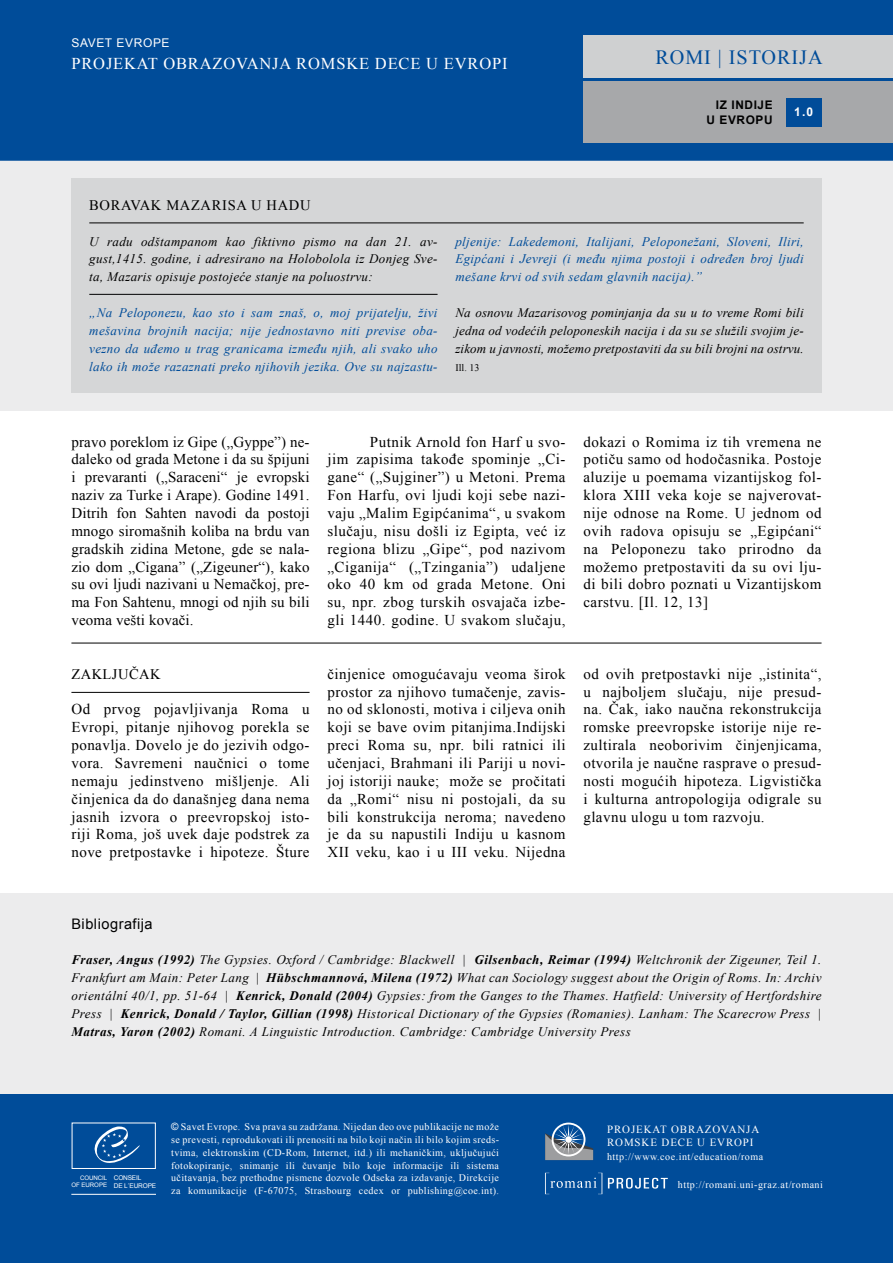
<style>
.page{position:relative;width:893px;height:1263px;background:#fff}
.page>*{position:absolute;margin:0;border:0;box-sizing:border-box;transform-origin:0 0}
.t1{font:20.25px "Times New Roman";letter-spacing:.045em;color:#004c99}
.t2{font:16.5px "Times New Roman";letter-spacing:.05em;color:#fff}
.t3{font:15px/17.9px "Times New Roman";letter-spacing:.03em;color:#000;text-align:justify}
.t4{font:14.55px "Times New Roman";letter-spacing:.045em;color:#000}
.t5{font:14.55px "Arial";letter-spacing:.035em;color:#000}
.t6{font:italic 13.05px/17.9px "Times New Roman";letter-spacing:.025em;color:#000;text-align:justify}
.t7{font:italic 13.05px/17.9px "Times New Roman";letter-spacing:.025em;color:#004c99;text-align:justify}
.t8{font:12px "Arial";color:#fff}
.t9{font:700 12px "Arial";color:#fff}
.t10{font:700 11.85px/15px "Arial";letter-spacing:.05em;color:#000;text-align:right}
.t11{font:10.95px/13.5px "Times New Roman";letter-spacing:.08em;color:#fff}
.t12{font:10.05px/12.8px "Times New Roman";letter-spacing:.035em;color:#fff;text-align:justify}
.t13{font:10.05px "Times New Roman";color:#000}
.t14{font:6.45px/7.6px "Arial";letter-spacing:-.025em;color:#fff}
.t15{font:6.15px/7.6px "Arial";letter-spacing:-.01em;color:#fff}
.s1{font-weight:700}
.s2{font-family:"Arial"}
</style>
<div class="page">
<div style="left:0;top:0;width:893px;height:411px;background:#ececed"></div>
<div style="left:0;top:0;width:893px;height:161px;background:#004c99"></div>
<div style="left:583px;top:81px;width:310px;height:62px;background:#a7a8aa"></div>
<div style="left:583px;top:36px;width:310px;height:42px;background:#cfd0d1"></div>
<div style="left:786px;top:98px;width:35px;height:28px;background:#004c99"></div>
<div style="left:0;top:893px;width:893px;height:370px;background:#ececed"></div>
<hr style="left:71px;top:692px;width:239px;height:1px;background:#000">
<div style="left:71px;top:179px;width:750px;height:214px;background:#d5d6d7"></div>
<hr style="left:89px;top:223px;width:715px;height:1px;background:#000">
<hr style="left:71px;top:643px;width:750px;height:1px;background:#000">
<hr style="left:89px;top:294px;width:349px;height:1px;background:#000">
<div style="left:0;top:1094px;width:893px;height:169px;background:#004c99"></div>
<svg style="left:545px;top:1173px;width:57px;height:21px"></svg>
<svg style="left:608px;top:1178px;width:60px;height:10px"></svg>
<hr style="left:71px;top:1194px;width:85px;height:1px;background:#fff">
<svg style="left:90px;top:1126px;width:50px;height:43px"></svg>
<svg style="left:545px;top:1122px;width:48px;height:38px"></svg>
<p class="t8" style="left:71px;top:35px;width:18px">SAVE</p>
<p class="t8" style="left:105px;top:35px;width:57px">T EVROPE</p>
<p class="t2" style="left:71px;top:52px;width:105px">Projekat Obr</p>
<p class="t2" style="left:200px;top:52px;width:257px">azovanjA Romske Dece u Evr</p>
<p class="t2" style="left:479px;top:52px;width:30px">opi</p>
<p class="t4" style="left:89px;top:195px;width:212px">Boravak Mazarisa u Hadu</p>
<h1 class="t1" style="left:655px;top:44px;width:29px">ROMI</h1>
<h1 class="t1" style="left:718px;top:44px;width:106px">| Istorija</h1>
<p class="t9" style="left:794px;top:104px;width:21px">1.0</p>
<p class="t10" style="left:707px;top:98px;width:68px">IZ INDIJE<br>U EVROPU</p>
<p class="t6" style="left:89px;top:232px;width:350px">U radu odštampanom kao fiktivno pismo na dan 21. av&shy;gust,1415. godine, i adresirano na Holobolola iz Donjeg Sve&shy;ta, Mazaris opisuje postojeće stanje na poluostrvu:</p>
<p class="t7" style="left:89px;top:303px;width:350px">„Na Peloponezu, kao sto i sam znaš, o, moj prijatelju, živi mešavina brojnih nacija; nije jednostavno niti previse oba&shy;vezno da uđemo u trag granicama između njih, ali svako uho lako ih može razaznati preko njihovih jezika. Ove su najzastu-</p>
<p class="t7" style="left:455px;top:232px;width:350px">pljenije: Lakedemoni, Italijani, Peloponežani, Sloveni, Iliri, Egipćani i Jevreji (i među njima postoji i određen broj ljudi mešane krvi od svih sedam glavnih nacija).”</p>
<p class="t6" style="left:455px;top:303px;width:350px">Na osnovu Mazarisovog pominjanja da su u to vreme Romi bili jedna od vodećih peloponeskih nacija i da su se služili svojim je&shy;zikom u javnosti, možemo pretpostaviti da su bili brojni na ostrvu.</p>
<p class="t13" style="left:455px;top:360px;width:26px">Ill. 13</p>
<p class="t3" style="left:71px;top:432px;width:240px">pravo poreklom iz Gipe („Gyppe”) ne&shy;daleko od grada Metone i da su špijuni i prevaranti („Saraceni“ je evropski naziv za Turke i Arape). Godine 1491.<br>Ditrih fon Sahten navodi da postoji mnogo siromašnih koliba na brdu van gradskih zidina Metone, gde se nala&shy;zio dom „Cigana” („Zigeuner“), kako su ovi ljudi nazivani u Nemačkoj, pre&shy;ma Fon Sahtenu, mnogi od njih su bili veoma vešti kovači.</p>
<p class="t3" style="left:327px;top:432px;width:240px;text-indent:43px">Putnik Arnold fon Harf u svo&shy;jim zapisima takođe spominje „Ci&shy;gane“ („Sujginer”) u Metoni. Prema Fon Harfu, ovi ljudi koji sebe nazi&shy;vaju „Malim Egipćanima“, u svakom slučaju, nisu došli iz Egipta, već iz regiona blizu „Gipe“, pod nazivom „Ciganija“ („Tzingania”) udaljene oko 40 km od grada Metone. Oni su, npr. zbog turskih osvajača izbe&shy;gli 1440. godine. U svakom slučaju,</p>
<p class="t3" style="left:583px;top:432px;width:240px">dokazi o Romima iz tih vremena ne potiču samo od hodočasnika. Postoje aluzije u poemama vizantijskog fol&shy;klora XIII veka koje se najverovat&shy;nije odnose na Rome. U jednom od ovih radova opisuju se „Egipćani“ na Peloponezu tako prirodno da možemo pretpostaviti da su ovi lju&shy;di bili dobro poznati u Vizantijskom carstvu. [Il. 12, 13]</p>
<p class="t4" style="left:71px;top:664px;width:91px">zakljuČak</p>
<p class="t3" style="left:71px;top:700px;width:240px">Od prvog pojavljivanja Roma u Evropi, pitanje njihovog porekla se ponavlja. Dovelo je do jezivih odgo&shy;vora. Savremeni naučnici o tome nemaju jedinstveno mišljenje. Ali činjenica da do današnjeg dana nema jasnih izvora o preevropskoj isto&shy;riji Roma, još uvek daje podstrek za nove pretpostavke i hipoteze. Šture</p>
<p class="t3" style="left:327px;top:664px;width:240px">činjenice omogućavaju veoma širok prostor za njihovo tumačenje, zavis&shy;no od sklonosti, motiva i ciljeva onih koji se bave ovim pitanjima.Indijski preci Roma su, npr. bili ratnici ili učenjaci, Brahmani ili Pariji u novi&shy;joj istoriji nauke; može se pročitati da „Romi“ nisu ni postojali, da su bili konstrukcija neroma; navedeno je da su napustili Indiju u kasnom XII veku, kao i u III veku. Nijedna</p>
<p class="t3" style="left:583px;top:664px;width:240px">od ovih pretpostavki nije „istinita“, u najboljem slučaju, nije presud&shy;na. Čak, iako naučna rekonstrukcija romske preevropske istorije nije re&shy;zultirala neoborivim činjenjicama, otvorila je naučne rasprave o presud&shy;nosti mogućih hipoteza. Ligvistička i kulturna antropologija odigrale su glavnu ulogu u tom razvoju.</p>
<p class="t5" style="left:71px;top:914px;width:83px">BIBLIOGRAFIJA</p>
<p class="t6" style="left:71px;top:951px;width:752px"><span class="s1">Fraser, Angus (1992)</span> The Gypsies. Oxford / Cambridge: Blackwell | <span class="s1">Gilsenbach, Reimar (1994)</span> Weltchronik der Zigeuner, Teil 1.<br>Frankfurt am Main: Peter Lang | <span class="s1">Hübschmannová, Milena (1972)</span> What can Sociology suggest about the Origin of Roms. In: Archiv orientální 40/1, pp. 51-64 | <span class="s1">Kenrick, Donald (2004)</span> Gypsies: from the Ganges to the Thames. Hatfield: University of Hertfordshire Press | <span class="s1">Kenrick, Donald / Taylor, Gillian (1998)</span> Historical Dictionary of the Gypsies (Romanies). Lanham: The Scarecrow Press | <span class="s1">Matras, Yaron (2002)</span> Romani. A Linguistic Introduction. Cambridge: Cambridge University Press</p>
<p class="t15" style="left:72px;top:1174px;width:37px;text-indent:9px">COUNCI L<br>OF EUROPE</p>
<p class="t14" style="left:114px;top:1174px;width:39px">CONSEI L<br>DE L´EUROPE</p>
<p class="t12" style="left:171px;top:1120px;width:329px"><span class="s2">©</span> Savet Evrope. Sva prava su zadržana. Nijedan deo ove publikacije ne može se prevesti, reprodukovati ili prenositi na bilo koji način ili bilo kojim sreds&shy;tvima, elektronskim (CD-Rom, Internet, itd.) ili mehaničkim, uključujući fotokopiranje, snimanje ili čuvanje bilo koje informacije ili sistema učitavanja, bez prethodne pismene dozvole Odseka za izdavanje, Direkcije za komunikacije (F-67075, Strasbourg cedex or publishing@coe.int).</p>
<p class="t11" style="left:607px;top:1122px;width:154px;text-indent:89px">az ovanjA<br>Romske Dece u Evr</p>
<p class="t11" style="left:607px;top:1122px;width:73px">Projekat Obr</p>
<p class="t11" style="left:734px;top:1135px;width:21px">opi</p>
<p class="t12" style="left:607px;top:1150px;width:158px">http://www.coe.int/education/roma</p>
<p class="t12" style="left:678px;top:1178px;width:147px">http://romani.uni-graz.at/romani</p>
</div>
